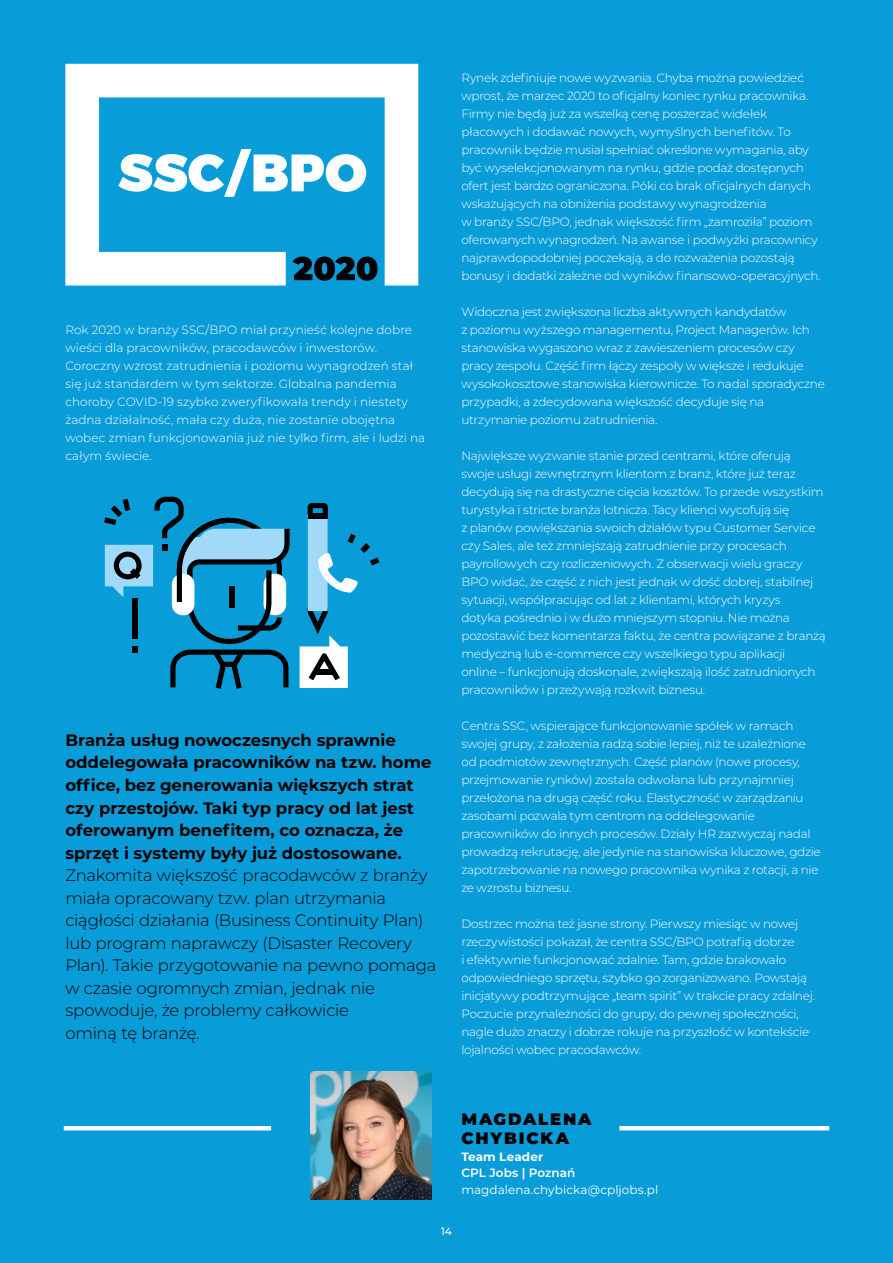
<style>
.page{position:relative;width:893px;height:1263px;background:#089dd9}
.page>*{position:absolute;margin:0;border:0;box-sizing:border-box;transform-origin:0 0}
.t1{font:300 16.5px/22.5px "Montserrat";letter-spacing:-.01em;color:#000}
.t2{font:700 16.5px/22.5px "Montserrat";color:#000}
.t3{font:900 16.5px/19.5px "Montserrat";letter-spacing:.115em;color:#000}
.t4{font:300 12px/18px "Montserrat";letter-spacing:-.02em;color:#fff}
.t5{font:300 12px/18px "Montserrat";letter-spacing:.005em;color:#fff}
.t6{font:12px "Montserrat";letter-spacing:.005em;color:#fff}
.t7{font:600 12px "Montserrat";letter-spacing:.01em;color:#fff}
.t8{font:700 12px "Montserrat";letter-spacing:.01em;color:#fff}
.t9{font:500 10.5px "Montserrat";color:#fff}
</style>
<div class="page">
<svg style="left:65px;top:64px;width:353px;height:222px"></svg>
<svg style="left:118px;top:149px;width:248px;height:48px"></svg>
<svg style="left:293px;top:257px;width:85px;height:24px"></svg>
<hr style="left:64px;top:1126px;width:207px;height:4px;background:#fff">
<hr style="left:619px;top:1126px;width:210px;height:4px;background:#fff">
<img style="left:310px;top:1072px;width:122px;height:127px">
<svg style="left:104px;top:497px;width:186px;height:192px"></svg>
<svg style="left:300px;top:609px;width:48px;height:79px"></svg>
<div style="left:308px;top:516px;width:20px;height:95px;background:#a1daf8"></div>
<svg style="left:308px;top:503px;width:20px;height:10px"></svg>
<div style="left:308px;top:513px;width:20px;height:5px;background:#000"></div>
<svg style="left:318px;top:534px;width:62px;height:59px"></svg>
<p class="t5" style="left:65px;top:320px;width:361px">Rok 2020 w branży SSC/BPO miał przynieść kolejne dobre wieści dla pracowników, pracodawców i inwestorów.<br>Coroczny wzrost zatrudnienia i poziomu wynagrodzeń stał się już standardem w tym sektorze. Globalna pandemia choroby COVID-19 szybko zweryfikowała trendy i niestety żadna działalność, mała czy duża, nie zostanie obojętna wobec zmian funkcjonowania już nie tylko firm, ale i ludzi na całym świecie.</p>
<h1 class="t2" style="left:65px;top:728px;width:368px">Branża usług nowoczesnych sprawnie oddelegowała pracowników na tzw. home office, bez generowania większych strat czy przestojów. Taki typ pracy od lat jest oferowanym benefitem, co oznacza, że sprzęt i systemy były już dostosowane.</h1>
<p class="t1" style="left:65px;top:863px;width:372px">Znakomita większość pracodawców z branży miała opracowany tzw. plan utrzymania ciągłości działania (Business Continuity Plan) lub program naprawczy (Disaster Recovery Plan). Takie przygotowanie na pewno pomaga w czasie ogromnych zmian, jednak nie spowoduje, że problemy całkowicie<br>ominą tę branżę.</p>
<p class="t4" style="left:461px;top:68px;width:361px">Rynek zdefiniuje nowe wyzwania. Chyba można powiedzieć wprost, że marzec 2020 to oficjalny koniec rynku pracownika.<br>Firmy nie będą już za wszelką cenę poszerzać widełek płacowych i dodawać nowych, wymyślnych benefitów. To pracownik będzie musiał spełniać określone wymagania, aby być wyselekcjonowanym na rynku, gdzie podaż dostępnych ofert jest bardzo ograniczona. Póki co brak oficjalnych danych wskazujących na obniżenia podstawy wynagrodzenia<br>w branży SSC/BPO, jednak większość firm „zamroziła” poziom oferowanych wynagrodzeń. Na awanse i podwyżki pracownicy najprawdopodobniej poczekają, a do rozważenia pozostają bonusy i dodatki zależne od wyników finansowo-operacyjnych.</p>
<p class="t4" style="left:461px;top:302px;width:365px">Widoczna jest zwiększona liczba aktywnych kandydatów<br>z poziomu wyższego managementu, Project Managerów. Ich stanowiska wygaszono wraz z zawieszeniem procesów czy pracy zespołu. Część firm łączy zespoły w większe i redukuje wysokokosztowe stanowiska kierownicze. To nadal sporadyczne przypadki, a zdecydowana większość decyduje się na utrzymanie poziomu zatrudnienia.</p>
<p class="t4" style="left:461px;top:446px;width:366px">Największe wyzwanie stanie przed centrami, które oferują swoje usługi zewnętrznym klientom z branż, które już teraz decydują się na drastyczne cięcia kosztów. To przede wszystkim turystyka i stricte branża lotnicza. Tacy klienci wycofują się<br>z planów powiększania swoich działów typu Customer Service czy Sales, ale też zmniejszają zatrudnienie przy procesach payrollowych czy rozliczeniowych. Z obserwacji wielu graczy BPO widać, że część z nich jest jednak w dość dobrej, stabilnej sytuacji, współpracując od lat z klientami, których kryzys<br>dotyka pośrednio i w dużo mniejszym stopniu. Nie można pozostawić bez komentarza faktu, że centra powiązane z branżą medyczną lub e-commerce czy wszelkiego typu aplikacji<br>online – funkcjonują doskonale, zwiększają ilość zatrudnionych pracowników i przeżywają rozkwit biznesu.</p>
<p class="t4" style="left:461px;top:716px;width:361px">Centra SSC, wspierające funkcjonowanie spółek w ramach swojej grupy, z założenia radzą sobie lepiej, niż te uzależnione od podmiotów zewnętrznych. Część planów (nowe procesy, przejmowanie rynków) została odwołana lub przynajmniej przełożona na drugą część roku. Elastyczność w zarządzaniu zasobami pozwala tym centrom na oddelegowanie pracowników do innych procesów. Działy HR zazwyczaj nadal prowadzą rekrutację, ale jedynie na stanowiska kluczowe, gdzie zapotrzebowanie na nowego pracownika wynika z rotacji, a nie ze wzrostu biznesu.</p>
<p class="t4" style="left:461px;top:914px;width:355px">Dostrzec można też jasne strony. Pierwszy miesiąc w nowej rzeczywistości pokazał, że centra SSC/BPO potrafią dobrze<br>i efektywnie funkcjonować zdalnie. Tam, gdzie brakowało odpowiedniego sprzętu, szybko go zorganizowano. Powstają inicjatywy podtrzymujące „team spirit” w trakcie pracy zdalnej.<br>Poczucie przynależności do grupy, do pewnej społeczności, nagle dużo znaczy i dobrze rokuje na przyszłość w kontekście lojalności wobec pracodawców.</p>
<h1 class="t3" style="left:461px;top:1108px;width:132px">MAGDALENA<br>CHYBICKA</h1>
<p class="t8" style="left:461px;top:1148px;width:83px">Team Leader</p>
<p class="t7" style="left:461px;top:1165px;width:116px">CPL Jobs | Poznań</p>
<p class="t6" style="left:461px;top:1181px;width:198px">magdalena.chybicka@cpljobs.pl</p>
<p class="t9" style="left:441px;top:1224px;width:12px">14</p>
</div>
